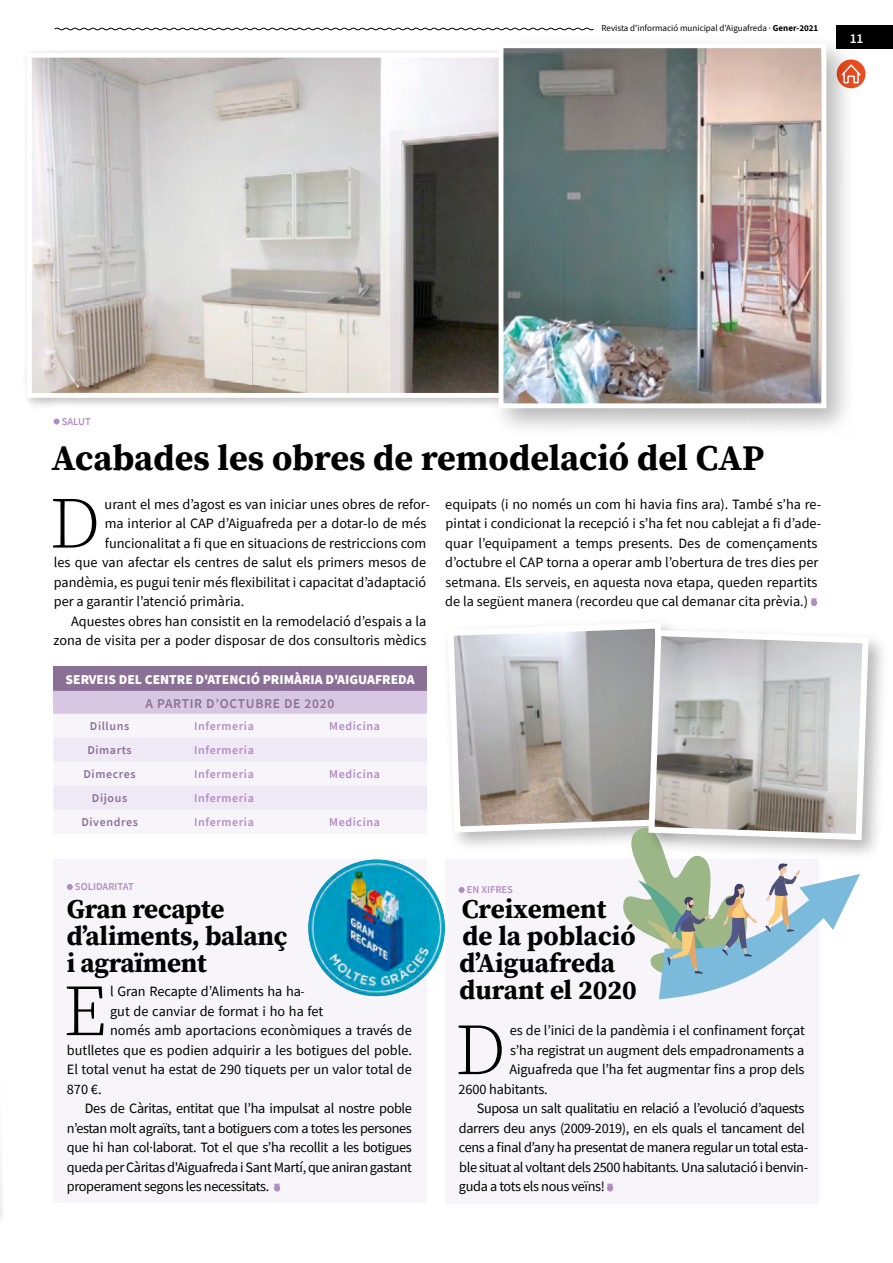
<style>
.page{position:relative;width:893px;height:1263px;background:#fff}
.page>*{position:absolute;margin:0;border:0;box-sizing:border-box;transform-origin:0 0}
.t1{font:72.15px "Source Serif Variable";color:#000}
.t2{font:700 36px "Source Serif Pro";color:#000}
.t3{font:700 27px/27px "Source Serif Pro";letter-spacing:-.01em;color:#000}
.t4{font:14.25px/19.5px "Source Sans Pro";letter-spacing:-.01em;color:#000}
.t5{font:900 13.5px "Source Sans Pro";color:#fff}
.t6{font:600 13.5px "Source Sans Pro";letter-spacing:.05em;color:#8b7096}
.t7{font:600 13.5px "Source Sans Pro";color:#fff}
.t8{font:600 12px "Source Sans Pro";letter-spacing:.05em;color:#b28dc1}
.t9{font:600 12px "Source Sans Pro";letter-spacing:.05em;color:#8b7096}
.t10{font:600 10.5px "Source Sans Pro";color:#b28dc1}
.t11{font:9px "Source Sans Pro";color:#000}
.s1{font-weight:700}
</style>
<div class="page">
<svg style="left:54px;top:27px;width:540px;height:4px"></svg>
<div style="left:837px;top:59px;width:28px;height:29px;background:#e94c1f;border-radius:50%"></div>
<svg style="left:857px;top:63px;width:5px;height:21px"></svg>
<div style="left:22px;top:48px;width:521px;height:361px;background:#000;opacity:.24"></div>
<img style="left:33px;top:59px;width:456px;height:333px">
<div style="left:27px;top:53px;width:505px;height:345px;border:5px solid #fff"></div>
<svg style="left:54px;top:418px;width:6px;height:6px"></svg>
<svg style="left:811px;top:598px;width:6px;height:8px"></svg>
<div style="left:53px;top:666px;width:374px;height:24px;background:#8b7096"></div>
<div style="left:53px;top:690px;width:374px;height:24px;background:#d7c7e3"></div>
<svg style="left:53px;top:714px;width:374px;height:119px"></svg>
<hr style="left:53px;top:689px;width:113px;height:2px;background:#8b7096">
<hr style="left:166px;top:689px;width:116px;height:2px;background:#8b7096">
<hr style="left:282px;top:689px;width:145px;height:2px;background:#8b7096">
<div style="left:489px;top:33px;width:368px;height:406px;background:#000;opacity:.29"></div>
<img style="left:505px;top:49px;width:315px;height:353px">
<div style="left:499px;top:43px;width:327px;height:365px;border:5px solid #fff"></div>
<div style="left:441px;top:617px;width:248px;height:237px;background:#000;opacity:.29"></div>
<svg style="left:444px;top:619px;width:227px;height:217px"></svg>
<div style="left:53px;top:860px;width:374px;height:343px;background:#f7f4fa"></div>
<svg style="left:67px;top:884px;width:6px;height:6px"></svg>
<svg style="left:274px;top:1184px;width:6px;height:7px"></svg>
<img style="left:308px;top:860px;width:137px;height:136px;border-radius:68px">
<div style="left:445px;top:860px;width:374px;height:344px;background:#f7f4fa"></div>
<svg style="left:615px;top:828px;width:245px;height:171px"></svg>
<svg style="left:459px;top:887px;width:6px;height:6px"></svg>
<svg style="left:607px;top:1184px;width:6px;height:7px"></svg>
<div style="left:642px;top:624px;width:248px;height:238px;background:#000;opacity:.29"></div>
<svg style="left:645px;top:627px;width:227px;height:216px;background:#c4c3c1"></svg>
<div style="left:837px;top:26px;width:56px;height:23px;background:#000"></div>
<p class="t11" style="left:601px;top:23px;width:218px">Revista d'informació municipal d'Aiguafreda · <span class="s1">Gener-2021</span></p>
<p class="t7" style="left:850px;top:29px;width:15px">11</p>
<p class="t10" style="left:62px;top:414px;width:31px">SALUT</p>
<h2 class="t2" style="left:52px;top:433px;width:714px">Acabades les obres de remodelació del CAP</h2>
<h1 class="t1" style="left:49px;top:475px;width:53px">D</h1>
<p class="t4" style="left:105px;top:494px;width:327px">urant el mes d’agost es van iniciar unes obres de refor-</p>
<p class="t4" style="left:445px;top:494px;width:377px">equipats (i no només un com hi havia fins ara). També s’ha re&shy;pintat i condicionat la recepció i s’ha fet nou cablejat a fi d’ade&shy;quar l’equipament a temps presents. Des de començaments d’octubre el CAP torna a operar amb l’obertura de tres dies per setmana. Els serveis, en aquesta nova etapa, queden repartits de la següent manera (recordeu que cal demanar cita prèvia.)</p>
<p class="t4" style="left:105px;top:513px;width:323px">ma interior al CAP d’Aiguafreda per a dotar-lo de més</p>
<p class="t4" style="left:105px;top:533px;width:323px">funcionalitat a fi que en situacions de restriccions com</p>
<p class="t4" style="left:54px;top:552px;width:374px">les que van afectar els centres de salut els primers mesos de</p>
<p class="t4" style="left:54px;top:572px;width:374px">pandèmia, es pugui tenir més flexibilitat i capacitat d’adaptació</p>
<p class="t4" style="left:54px;top:591px;width:192px">per a garantir l’atenció primària.</p>
<p class="t4" style="left:71px;top:611px;width:357px">Aquestes obres han consistit en la remodelació d’espais a la</p>
<p class="t4" style="left:53px;top:630px;width:374px">zona de visita per a poder disposar de dos consultoris mèdics</p>
<p class="t5" style="left:66px;top:670px;width:351px">SERVEIS DEL CENTRE D'ATENCIÓ PRIMÀRIA D'AIGUAFREDA</p>
<p class="t6" style="left:146px;top:694px;width:190px">A PARTIR D’OCTUBRE DE 2020</p>
<p class="t9" style="left:90px;top:718px;width:41px">Dilluns</p>
<p class="t8" style="left:194px;top:718px;width:61px">Infermeria</p>
<p class="t8" style="left:329px;top:718px;width:52px">Medicina</p>
<p class="t9" style="left:87px;top:742px;width:46px">Dimarts</p>
<p class="t8" style="left:194px;top:742px;width:61px">Infermeria</p>
<p class="t9" style="left:83px;top:766px;width:54px">Dimecres</p>
<p class="t8" style="left:194px;top:766px;width:61px">Infermeria</p>
<p class="t8" style="left:329px;top:766px;width:52px">Medicina</p>
<p class="t9" style="left:92px;top:790px;width:37px">Dijous</p>
<p class="t8" style="left:194px;top:790px;width:61px">Infermeria</p>
<p class="t9" style="left:81px;top:814px;width:58px">Divendres</p>
<p class="t8" style="left:194px;top:814px;width:61px">Infermeria</p>
<p class="t8" style="left:329px;top:814px;width:52px">Medicina</p>
<p class="t10" style="left:75px;top:879px;width:60px">SOLIDARITAT</p>
<h3 class="t3" style="left:67px;top:895px;width:222px">Gran recapte d’aliments, balanç i agraïment</h3>
<h1 class="t1" style="left:63px;top:963px;width:45px">E</h1>
<p class="t4" style="left:110px;top:981px;width:197px">l Gran Recapte d’Aliments ha ha-</p>
<p class="t4" style="left:110px;top:1001px;width:215px">gut de canviar de format i ho ha fet</p>
<p class="t4" style="left:110px;top:1020px;width:303px">només amb aportacions econòmiques a través de</p>
<p class="t4" style="left:67px;top:1040px;width:347px">butlletes que es podien adquirir a les botigues del poble.</p>
<p class="t4" style="left:67px;top:1059px;width:347px">El total venut ha estat de 290 tiquets per un valor total de</p>
<p class="t4" style="left:67px;top:1079px;width:36px">870 €.</p>
<p class="t4" style="left:85px;top:1098px;width:328px">Des de Càritas, entitat que l’ha impulsat al nostre poble</p>
<p class="t4" style="left:67px;top:1118px;width:347px">n’estan molt agraïts, tant a botiguers com a totes les persones</p>
<p class="t4" style="left:67px;top:1137px;width:347px">que hi han col·laborat. Tot el que s’ha recollit a les botigues</p>
<p class="t4" style="left:67px;top:1157px;width:347px">queda per Càritas d'Aiguafreda i Sant Martí, que aniran gastant</p>
<p class="t4" style="left:67px;top:1176px;width:204px">properament segons les necessitats.</p>
<p class="t10" style="left:467px;top:882px;width:48px">EN XIFRES</p>
<h3 class="t3" style="left:459px;top:895px;width:179px">Creixement de la població d’Aiguafreda durant el 2020</h3>
<h1 class="t1" style="left:455px;top:1002px;width:53px">D</h1>
<p class="t4" style="left:510px;top:1020px;width:296px">es de l’inici de la pandèmia i el confinament forçat</p>
<p class="t4" style="left:510px;top:1040px;width:296px">s’ha registrat un augment dels empadronaments a</p>
<p class="t4" style="left:510px;top:1059px;width:296px">Aiguafreda que l’ha fet augmentar fins a prop dels</p>
<p class="t4" style="left:459px;top:1079px;width:91px">2600 habitants.</p>
<p class="t4" style="left:477px;top:1098px;width:329px">Suposa un salt qualitatiu en relació a l’evolució d’aquests</p>
<p class="t4" style="left:459px;top:1118px;width:347px">darrers deu anys (2009-2019), en els quals el tancament del</p>
<p class="t4" style="left:459px;top:1137px;width:351px">cens a final d’any ha presentat de manera regular un total esta-</p>
<p class="t4" style="left:459px;top:1157px;width:350px">ble situat al voltant dels 2500 habitants. Una salutació i benvin-</p>
<p class="t4" style="left:459px;top:1176px;width:147px">guda a tots els nous veïns!</p>
</div>
